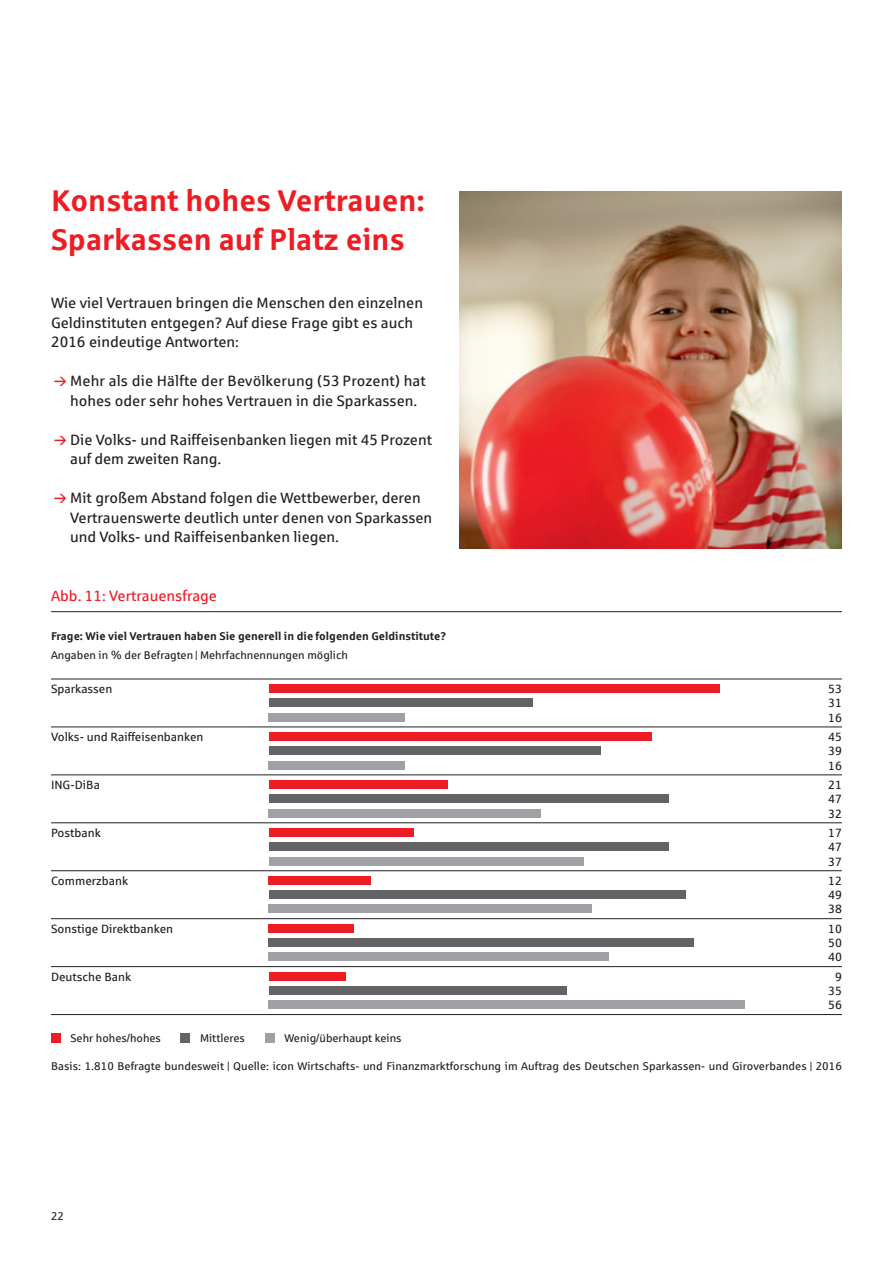
<style>
.page{position:relative;width:893px;height:1263px;background:#fff}
.page>*{position:absolute;margin:0;border:0;box-sizing:border-box;transform-origin:0 0}
.t1{font:700 30px/39px "Sparkasse Rg";color:#ee1d23}
.t2{font:15px/19.5px "Sparkasse Rg";color:#231f20}
.t3{font:15px "Sparkasse Rg";color:#ee1d23}
.t4{font:12px/14.2px "Sparkasse Rg";color:#231f20}
.t5{font:11.25px "Sparkasse Rg";letter-spacing:.005em;color:#231f20}
.t6{font:700 11.25px "Sparkasse Rg";color:#231f20}
</style>
<div class="page">
<img style="left:459px;top:191px;width:383px;height:358px">
<hr style="left:51px;top:611px;width:791px;height:1px;background:#231f20">
<div style="left:51px;top:1033px;width:10px;height:9px;background:#ee1d23"></div>
<div style="left:181px;top:1033px;width:9px;height:9px;background:#636366"></div>
<div style="left:265px;top:1033px;width:10px;height:9px;background:#a0a1a5"></div>
<div style="left:269px;top:684px;width:450px;height:9px;background:#ee1d23"></div>
<div style="left:269px;top:698px;width:263px;height:9px;background:#636366"></div>
<div style="left:269px;top:713px;width:136px;height:9px;background:#a0a1a5"></div>
<div style="left:269px;top:732px;width:382px;height:9px;background:#ee1d23"></div>
<div style="left:269px;top:746px;width:331px;height:9px;background:#636366"></div>
<div style="left:269px;top:761px;width:136px;height:9px;background:#a0a1a5"></div>
<div style="left:269px;top:972px;width:76px;height:9px;background:#ee1d23"></div>
<div style="left:269px;top:986px;width:297px;height:9px;background:#636366"></div>
<div style="left:269px;top:1000px;width:476px;height:9px;background:#a0a1a5"></div>
<div style="left:269px;top:924px;width:85px;height:9px;background:#ee1d23"></div>
<div style="left:269px;top:938px;width:425px;height:9px;background:#636366"></div>
<div style="left:269px;top:952px;width:340px;height:9px;background:#a0a1a5"></div>
<div style="left:269px;top:876px;width:102px;height:9px;background:#ee1d23"></div>
<div style="left:269px;top:890px;width:416px;height:9px;background:#636366"></div>
<div style="left:269px;top:904px;width:323px;height:9px;background:#a0a1a5"></div>
<div style="left:269px;top:828px;width:144px;height:9px;background:#ee1d23"></div>
<div style="left:269px;top:842px;width:399px;height:9px;background:#636366"></div>
<div style="left:269px;top:856px;width:314px;height:9px;background:#a0a1a5"></div>
<div style="left:269px;top:780px;width:178px;height:9px;background:#ee1d23"></div>
<div style="left:269px;top:794px;width:399px;height:9px;background:#636366"></div>
<div style="left:269px;top:808px;width:272px;height:9px;background:#a0a1a5"></div>
<hr style="left:51px;top:679px;width:791px;height:1px;background:#231f20">
<hr style="left:51px;top:727px;width:791px;height:1px;background:#231f20">
<hr style="left:51px;top:775px;width:791px;height:1px;background:#231f20">
<hr style="left:51px;top:822px;width:791px;height:1px;background:#231f20">
<hr style="left:51px;top:870px;width:791px;height:1px;background:#231f20">
<hr style="left:51px;top:918px;width:791px;height:1px;background:#231f20">
<hr style="left:51px;top:966px;width:791px;height:1px;background:#231f20">
<hr style="left:51px;top:1014px;width:791px;height:1px;background:#231f20">
<h1 class="t1" style="left:51px;top:180px;width:375px">Konstant hohes Vertrauen:<br>Sparkassen auf Platz eins</h1>
<p class="t2" style="left:51px;top:293px;width:373px">Wie viel Vertrauen bringen die Menschen den einzelnen<br>Geldinstituten entgegen? Auf diese Frage gibt es auch<br>2016 eindeutige Antworten:</p>
<p class="t2" style="left:70px;top:371px;width:357px">Mehr als die Hälfte der Bevölkerung (53 Prozent) hat hohes oder sehr hohes Vertrauen in die Sparkassen.</p>
<p class="t2" style="left:70px;top:429px;width:363px">Die Volks- und Raiffeisenbanken liegen mit 45 Prozent auf dem zweiten Rang.</p>
<p class="t2" style="left:70px;top:488px;width:364px">Mit großem Abstand folgen die Wettbewerber, deren<br>Vertrauenswerte deutlich unter denen von Sparkassen und Volks- und Raiffeisenbanken liegen.</p>
<p class="t3" style="left:51px;top:586px;width:168px">Abb. 11: Vertrauensfrage</p>
<p class="t6" style="left:51px;top:629px;width:397px">Frage: Wie viel Vertrauen haben Sie generell in die folgenden Geldinstitute?</p>
<p class="t5" style="left:51px;top:648px;width:298px">Angaben in % der Befragten | Mehrfachnennungen möglich</p>
<p class="t4" style="left:51px;top:682px;width:63px">Sparkassen</p>
<p class="t4" style="left:51px;top:729px;width:154px">Volks- und Raiffeisenbanken</p>
<p class="t4" style="left:828px;top:682px;width:15px">53</p>
<p class="t4" style="left:828px;top:696px;width:15px">31<br>16</p>
<p class="t4" style="left:828px;top:729px;width:15px">45</p>
<p class="t4" style="left:828px;top:744px;width:15px">39<br>16</p>
<p class="t4" style="left:51px;top:777px;width:50px">ING-DiBa</p>
<p class="t4" style="left:828px;top:777px;width:15px">21</p>
<p class="t4" style="left:828px;top:792px;width:15px">47<br>32</p>
<p class="t4" style="left:51px;top:825px;width:51px">Postbank</p>
<p class="t4" style="left:828px;top:825px;width:15px">17</p>
<p class="t4" style="left:828px;top:840px;width:15px">47<br>37</p>
<p class="t4" style="left:51px;top:873px;width:79px">Commerzbank</p>
<p class="t4" style="left:828px;top:873px;width:15px">12</p>
<p class="t4" style="left:828px;top:887px;width:15px">49<br>38</p>
<p class="t4" style="left:51px;top:921px;width:124px">Sonstige Direktbanken</p>
<p class="t4" style="left:828px;top:921px;width:15px">10</p>
<p class="t4" style="left:828px;top:935px;width:15px">50<br>40</p>
<p class="t4" style="left:51px;top:969px;width:82px">Deutsche Bank</p>
<p class="t4" style="left:835px;top:969px;width:8px">9</p>
<p class="t4" style="left:828px;top:983px;width:15px">35<br>56</p>
<p class="t5" style="left:71px;top:1031px;width:92px">Sehr hohes/hohes</p>
<p class="t5" style="left:200px;top:1031px;width:46px">Mittleres</p>
<p class="t5" style="left:284px;top:1031px;width:119px">Wenig/überhaupt keins</p>
<p class="t5" style="left:51px;top:1059px;width:792px">Basis: 1.810 Befragte bundesweit | Quelle: icon Wirtschafts- und Finanzmarktforschung im Auftrag des Deutschen Sparkassen- und Giroverbandes | 2016</p>
<p class="t5" style="left:51px;top:1209px;width:14px">22</p>
</div>
